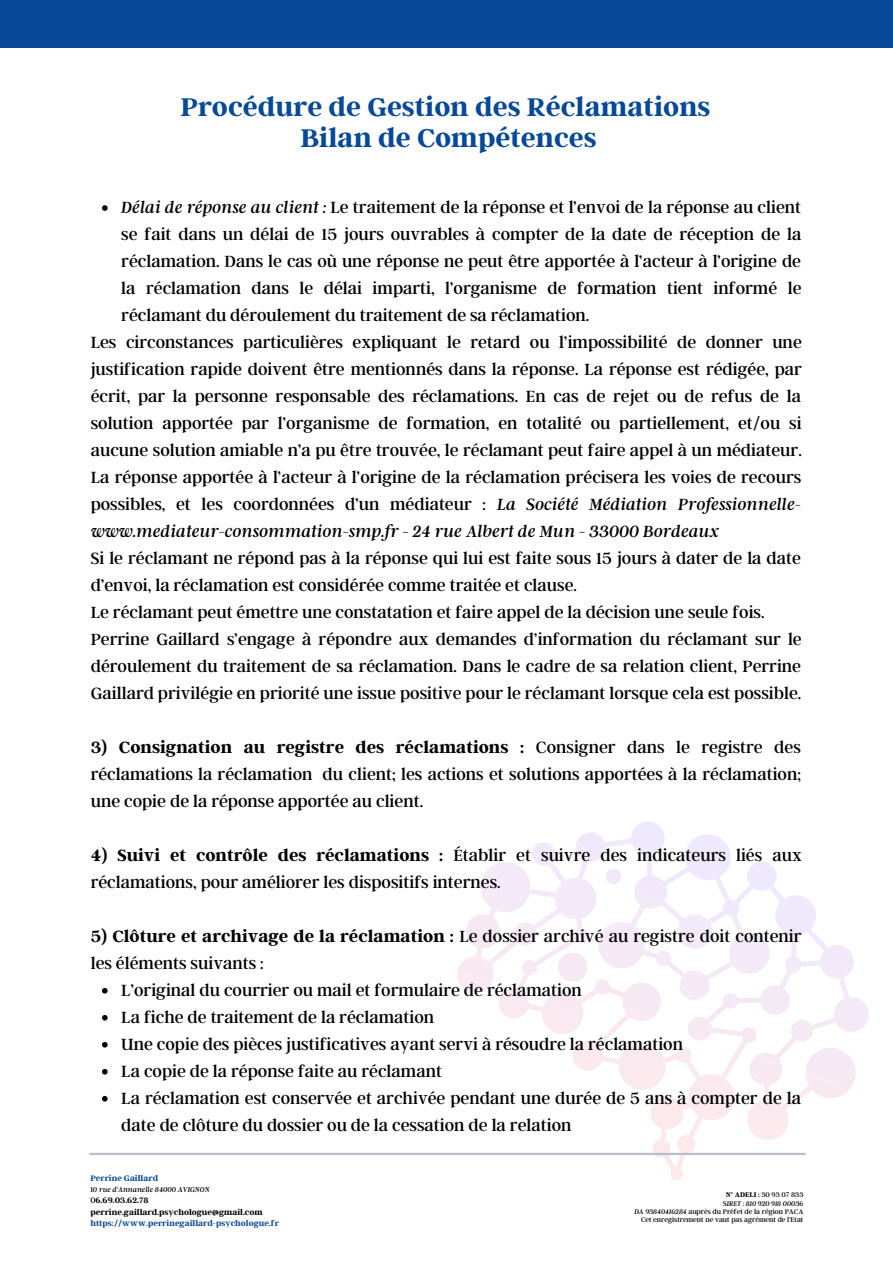
<style>
.page{position:relative;width:893px;height:1264px;background:#fff}
.page>*{position:absolute;margin:0;border:0;box-sizing:border-box;transform-origin:0 0}
.t1{font:700 28.5px "Argent CF";color:#074996}
.t2{font:18px/27px "Argent CF";color:#000;text-align:justify}
.t3{font:700 8.85px "Argent CF";color:#074996}
.t4{font:700 8.85px "Argent CF";color:#000}
.t5{font:italic 7.8px "Argent CF";color:#000}
.t6{font:7.5px "Argent CF";color:#000}
.t7{font:italic 7.5px "Argent CF";color:#000}
.s1{font-style:italic}
.s2{font-weight:700}
.s3{font-style:normal}
.s4{font-weight:400}
</style>
<div class="page">
<svg style="left:457px;top:821px;width:412px;height:359px"></svg>
<hr style="left:89px;top:1152px;width:716px;height:3px;background:#b9bfca">
<div style="left:0;top:0;width:892px;height:48px;background:#074996"></div>
<svg style="left:102px;top:205px;width:6px;height:6px"></svg>
<svg style="left:102px;top:988px;width:6px;height:5px"></svg>
<svg style="left:102px;top:1015px;width:6px;height:5px"></svg>
<svg style="left:102px;top:1042px;width:6px;height:5px"></svg>
<svg style="left:102px;top:1068px;width:6px;height:6px"></svg>
<svg style="left:102px;top:1095px;width:6px;height:6px"></svg>
<p class="t1" style="left:180px;top:88px;width:531px">Procédure de Gestion des Réclamations</p>
<p class="t1" style="left:300px;top:120px;width:297px">Bilan de Compétences</p>
<p class="t2" style="left:121px;top:193px;width:681px"><span class="s1">Délai de réponse au client :</span> Le traitement de la réponse et l’envoi de la réponse au client se fait dans un délai de 15 jours ouvrables à compter de la date de réception de la réclamation. Dans le cas où une réponse ne peut être apportée à l’acteur à l’origine de la réclamation dans le délai imparti, l’organisme de formation tient informé le réclamant du déroulement du traitement de sa réclamation.</p>
<p class="t2" style="left:91px;top:328px;width:712px">Les circonstances particulières expliquant le retard ou l’impossibilité de donner une justification rapide doivent être mentionnés dans la réponse. La réponse est rédigée, par écrit, par la personne responsable des réclamations. En cas de rejet ou de refus de la solution apportée par l’organisme de formation, en totalité ou partiellement, et/ou si aucune solution amiable n’a pu être trouvée, le réclamant peut faire appel à un médiateur.<br>La réponse apportée à l’acteur à l’origine de la réclamation précisera les voies de recours possibles, et les coordonnées d’un médiateur : <span class="s1">La Société Médiation Professionnelle&shy;www.mediateur-consommation-smp.fr - 24 rue Albert de Mun - 33000 Bordeaux</span></p>
<p class="t2" style="left:91px;top:544px;width:711px">Si le réclamant ne répond pas à la réponse qui lui est faite sous 15 jours à dater de la date d’envoi, la réclamation est considérée comme traitée et clause.</p>
<p class="t2" style="left:91px;top:597px;width:675px">Le réclamant peut émettre une constatation et faire appel de la décision une seule fois.</p>
<p class="t2" style="left:91px;top:624px;width:712px">Perrine Gaillard s’engage à répondre aux demandes d’information du réclamant sur le déroulement du traitement de sa réclamation. Dans le cadre de sa relation client, Perrine Gaillard privilégie en priorité une issue positive pour le réclamant lorsque cela est possible.</p>
<p class="t2" style="left:91px;top:732px;width:711px"><span class="s2">3) Consignation au registre des réclamations :</span> Consigner dans le registre des réclamations la réclamation du client; les actions et solutions apportées à la réclamation; une copie de la réponse apportée au client.</p>
<p class="t2" style="left:91px;top:840px;width:712px"><span class="s2">4) Suivi et contrôle des réclamations :</span> Établir et suivre des indicateurs liés aux réclamations, pour améliorer les dispositifs internes.</p>
<p class="t2" style="left:91px;top:921px;width:712px"><span class="s2">5) Clôture et archivage de la réclamation :</span> Le dossier archivé au registre doit contenir les éléments suivants :</p>
<p class="t2" style="left:121px;top:975px;width:462px">L’original du courrier ou mail et formulaire de réclamation</p>
<p class="t2" style="left:121px;top:1002px;width:314px">La fiche de traitement de la réclamation</p>
<p class="t2" style="left:121px;top:1029px;width:563px">Une copie des pièces justificatives ayant servi à résoudre la réclamation</p>
<p class="t2" style="left:121px;top:1056px;width:322px">La copie de la réponse faite au réclamant</p>
<p class="t2" style="left:121px;top:1083px;width:681px">La réclamation est conservée et archivée pendant une durée de 5 ans à compter de la date de clôture du dossier ou de la cessation de la relation</p>
<p class="t3" style="left:90px;top:1172px;width:69px">Perrine Gaillard</p>
<p class="t5" style="left:90px;top:1184px;width:121px"><span class="s3">1</span>0 rue d'Annanelle 84000 AVIGNON</p>
<p class="t4" style="left:90px;top:1194px;width:60px"><span class="s4">0</span>6.69.03.62.78</p>
<p class="t4" style="left:90px;top:1205px;width:174px">perrine.gaillard.psychologue@gmail.com</p>
<p class="t3" style="left:90px;top:1217px;width:190px">https://www.perrinegaillard-psychologue.fr</p>
<p class="t6" style="left:725px;top:1190px;width:79px"><span class="s2">N° ADELI :</span> 30 93 07 833</p>
<p class="t7" style="left:723px;top:1198px;width:82px"><span class="s3">S</span>IRET : 810 920 918 00036</p>
<p class="t6" style="left:634px;top:1206px;width:170px"><span class="s1">DA 93840416284</span> auprès du Préfet de la région PACA</p>
<p class="t6" style="left:641px;top:1214px;width:164px">Cet enregistrement ne vaut pas agrément de l'Etat</p>
</div>
